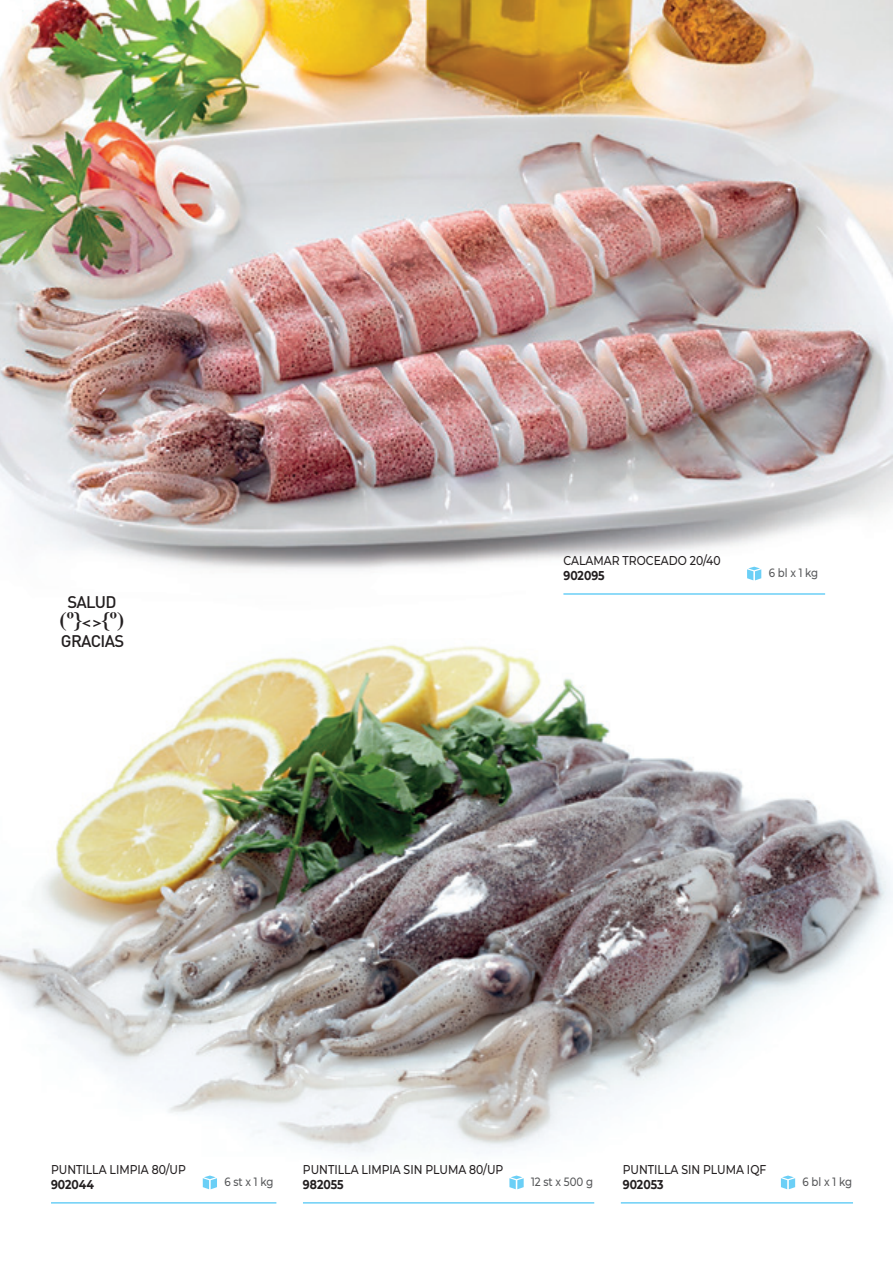
<style>
.page{position:relative;width:893px;height:1263px;background:#fff}
.page>*{position:absolute;margin:0;border:0;box-sizing:border-box;transform-origin:0 0}
.t1{font:700 21.75px "Times";color:#231f20}
.t2{font:500 16.65px "DIN";letter-spacing:-.04em;color:#231f20}
.t3{font:500 12.75px "Montserrat";color:#231f20;scale:.85 1}
.t4{font:700 12.75px "Montserrat";color:#231f20;scale:.85 1}
.t5{font:500 12px "Montserrat";color:#57585a;scale:.85 1}
.s1{font-size:13.65px}
</style>
<div class="page">
<img style="left:0;top:645px;width:893px;height:559px">
<img style="left:0;top:0;width:893px;height:595px">
<hr style="left:563px;top:593px;width:262px;height:2px;background:#6bcff6">
<svg style="left:747px;top:567px;width:14px;height:13px"></svg>
<hr style="left:51px;top:1202px;width:225px;height:1px;background:#6bcff6">
<svg style="left:203px;top:1175px;width:14px;height:14px"></svg>
<hr style="left:621px;top:1202px;width:232px;height:1px;background:#6bcff6">
<svg style="left:781px;top:1175px;width:14px;height:14px"></svg>
<hr style="left:303px;top:1202px;width:291px;height:1px;background:#6bcff6">
<svg style="left:509px;top:1175px;width:15px;height:14px"></svg>
<p class="t2" style="left:67px;top:592px;width:51px">SALUD</p>
<p class="t1" style="left:60px;top:599px;width:66px">(º}<span class="s1">&lt; &gt;</span>{º)</p>
<p class="t2" style="left:61px;top:631px;width:65px">GRACIAS</p>
<p class="t3" style="left:563px;top:552px;width:186px">CALAMAR TROCEADO 20/40</p>
<p class="t4" style="left:563px;top:567px;width:50px">902095</p>
<p class="t5" style="left:769px;top:564px;width:60px">6 bl x 1 kg</p>
<p class="t3" style="left:51px;top:1160px;width:160px">PUNTILLA LIMPIA 80/UP</p>
<p class="t4" style="left:51px;top:1175px;width:52px">902044</p>
<p class="t5" style="left:224px;top:1173px;width:59px">6 st x 1 kg</p>
<p class="t3" style="left:303px;top:1160px;width:237px">PUNTILLA LIMPIA SIN PLUMA 80/UP</p>
<p class="t4" style="left:303px;top:1175px;width:49px">982055</p>
<p class="t5" style="left:531px;top:1173px;width:75px">12 st x 500 g</p>
<p class="t3" style="left:623px;top:1160px;width:170px">PUNTILLA SIN PLUMA IQF</p>
<p class="t4" style="left:623px;top:1175px;width:49px">902053</p>
<p class="t5" style="left:803px;top:1173px;width:60px">6 bl x 1 kg</p>
</div>
